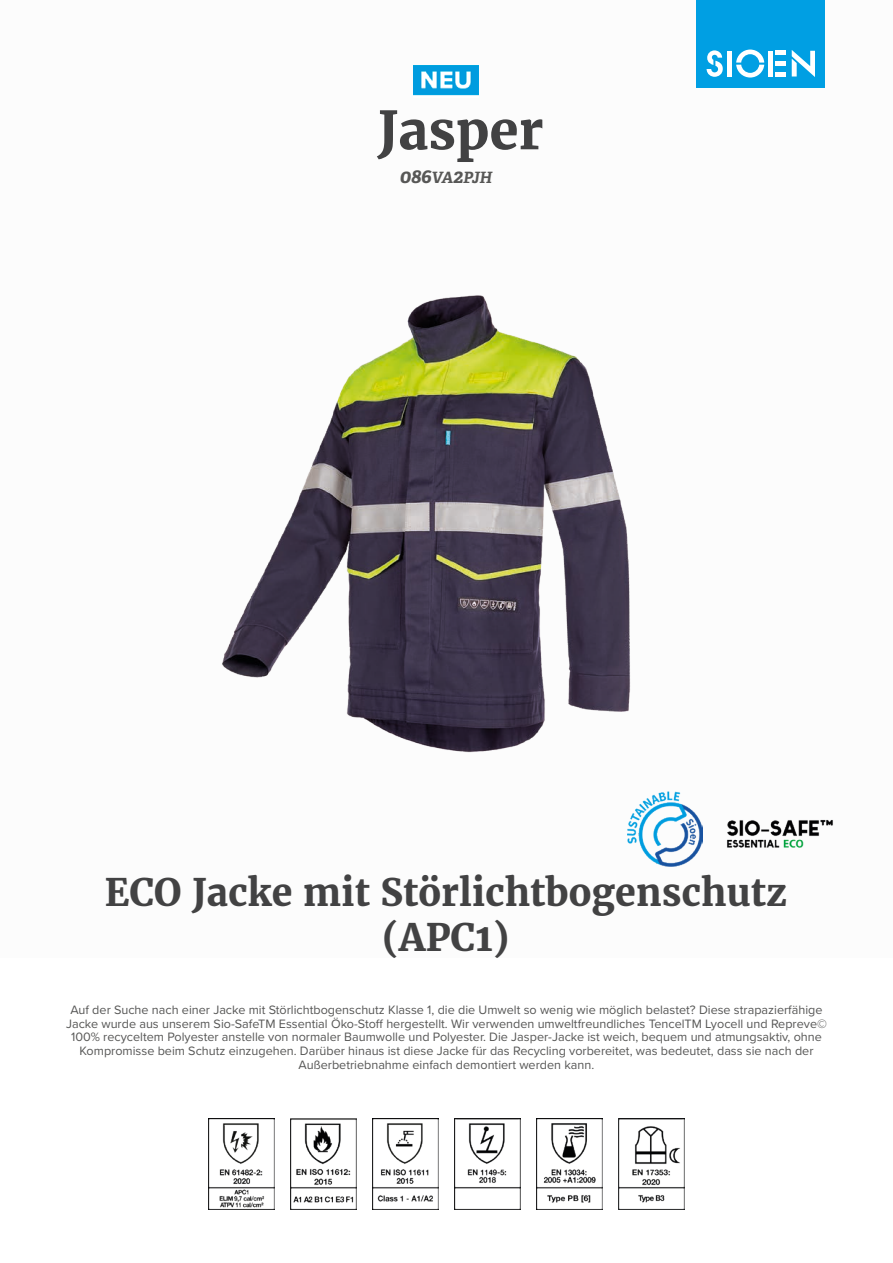
<style>
.page{position:relative;width:893px;height:1263px;background:#fff}
.page>*{position:absolute;margin:0;border:0;box-sizing:border-box;transform-origin:0 0}
.t1{font:700 52.5px "Merriweather";color:#424243}
.t2{font:700 37.5px/45px "Merriweather";color:#424243;text-align:center}
.t3{font:italic 700 15.6px "Adelle";color:#575756}
.t4{font:12.6px/13.6px "Proxima Nova";color:#575756;text-align:center}
.s1{font-size:19.5px}
</style>
<div class="page">
<div style="left:697px;top:0;width:128px;height:88px;background:#009fe3"></div>
<svg style="left:707px;top:50px;width:16px;height:27px"></svg>
<svg style="left:736px;top:50px;width:28px;height:28px"></svg>
<div style="left:727px;top:51px;width:5px;height:26px;background:#fff"></div>
<div style="left:768px;top:51px;width:5px;height:26px;background:#fff"></div>
<div style="left:775px;top:72px;width:11px;height:5px;background:#fff"></div>
<div style="left:775px;top:61px;width:11px;height:5px;background:#fff"></div>
<hr style="left:775px;top:51px;width:11px;height:4px;background:#fff">
<svg style="left:792px;top:50px;width:23px;height:27px"></svg>
<img style="left:727px;top:819px;width:106px;height:29px">
<img style="left:688px;top:807px;width:15px;height:55px">
<img style="left:208px;top:1118px;width:66px;height:92px">
<img style="left:290px;top:1118px;width:66px;height:92px">
<img style="left:372px;top:1118px;width:66px;height:92px">
<img style="left:454px;top:1118px;width:67px;height:92px">
<img style="left:536px;top:1118px;width:67px;height:92px">
<img style="left:618px;top:1118px;width:67px;height:92px">
<img style="left:222px;top:295px;width:466px;height:572px">
<img style="left:413px;top:65px;width:65px;height:31px">
<h1 class="t1" style="left:378px;top:95px;width:167px">Jasper</h1>
<p class="t3" style="left:400px;top:168px;width:94px"><span class="s1">086</span>VA<span class="s1">2</span>PJH</p>
<h2 class="t2" style="left:105px;top:869px;width:684px">ECO Jacke mit Störlichtbogenschutz (APC1)</h2>
<p class="t4" style="left:66px;top:1002px;width:762px">Auf der Suche nach einer Jacke mit Störlichtbogenschutz Klasse 1, die die Umwelt so wenig wie möglich belastet? Diese strapazierfähige Jacke wurde aus unserem Sio-SafeTM Essential Öko-Stoff hergestellt. Wir verwenden umweltfreundliches TencelTM Lyocell und Repreve© 100% recyceltem Polyester anstelle von normaler Baumwolle und Polyester. Die Jasper-Jacke ist weich, bequem und atmungsaktiv, ohne Kompromisse beim Schutz einzugehen. Darüber hinaus ist diese Jacke für das Recycling vorbereitet, was bedeutet, dass sie nach der Außerbetriebnahme einfach demontiert werden kann.</p>
</div>
